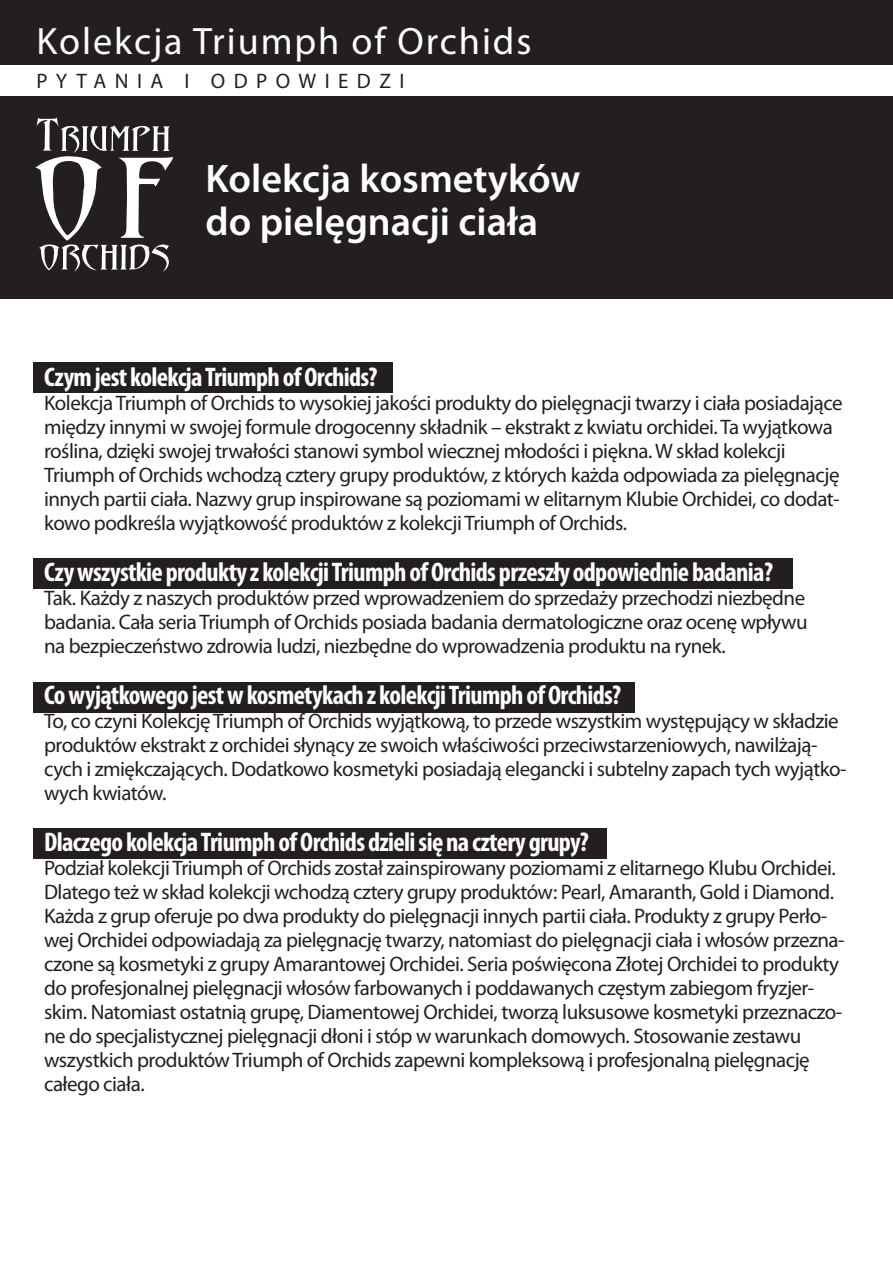
<style>
.page{position:relative;width:893px;height:1263px;background:#fff}
.page>*{position:absolute;margin:0;border:0;box-sizing:border-box;transform-origin:0 0}
.t1{font:600 40.05px/42.8px "Myriad Pro";color:#fff}
.t2{font:38.25px "Myriad Pro";letter-spacing:.05em;color:#fff}
.t3{font:700 condensed 27px "Myriad Pro";letter-spacing:-.025em;color:#fff}
.t4{font:21px/24px "Myriad Pro";letter-spacing:-.025em;color:#231f20}
.t5{font:21px "Myriad Pro";letter-spacing:.4em;color:#231f20}
</style>
<div class="page">
<div style="left:34px;top:682px;width:601px;height:30px;background:#231f20"></div>
<div style="left:34px;top:828px;width:573px;height:30px;background:#231f20"></div>
<div style="left:34px;top:558px;width:759px;height:30px;background:#231f20"></div>
<div style="left:34px;top:363px;width:359px;height:30px;background:#231f20"></div>
<div style="left:0;top:0;width:893px;height:299px;background:#231f20"></div>
<svg style="left:35px;top:117px;width:138px;height:155px"></svg>
<div style="left:0;top:65px;width:893px;height:30px;background:#fff"></div>
<h2 class="t2" style="left:37px;top:17px;width:496px">Kolekcja Triumph of Orchids</h2>
<p class="t5" style="left:37px;top:68px;width:369px">PYTANIA I ODPOWIEDZI</p>
<h1 class="t1" style="left:206px;top:156px;width:376px">Kolekcja kosmetyków do pielęgnacji ciała</h1>
<p class="t3" style="left:44px;top:360px;width:335px">Czym jest kolekcja Triumph of Orchids?</p>
<p class="t4" style="left:44px;top:391px;width:800px">Kolekcja Triumph of Orchids to wysokiej jakości produkty do pielęgnacji twarzy i ciała posiadające między innymi w swojej formule drogocenny składnik – ekstrakt z kwiatu orchidei. Ta wyjątkowa roślina, dzięki swojej trwałości stanowi symbol wiecznej młodości i piękna. W skład kolekcji Triumph of Orchids wchodzą cztery grupy produktów, z których każda odpowiada za pielęgnację innych partii ciała. Nazwy grup inspirowane są poziomami w elitarnym Klubie Orchidei, co dodat&shy;kowo podkreśla wyjątkowość produktów z kolekcji Triumph of Orchids.</p>
<p class="t3" style="left:44px;top:555px;width:730px">Czy wszystkie produkty z kolekcji Triumph of Orchids przeszły odpowiednie badania?</p>
<p class="t4" style="left:44px;top:586px;width:765px;text-align:justify">Tak. Każdy z naszych produktów przed wprowadzeniem do sprzedaży przechodzi niezbędne badania. Cała seria Triumph of Orchids posiada badania dermatologiczne oraz ocenę wpływu na bezpieczeństwo zdrowia ludzi, niezbędne do wprowadzenia produktu na rynek.</p>
<p class="t3" style="left:44px;top:678px;width:579px">Co wyjątkowego jest w kosmetykach z kolekcji Triumph of Orchids?</p>
<p class="t4" style="left:44px;top:709px;width:804px">To, co czyni Kolekcję Triumph of Orchids wyjątkową, to przede wszystkim występujący w składzie produktów ekstrakt z orchidei słynący ze swoich właściwości przeciwstarzeniowych, nawilżają&shy;cych i zmiękczających. Dodatkowo kosmetyki posiadają elegancki i subtelny zapach tych wyjątko&shy;wych kwiatów.</p>
<p class="t3" style="left:44px;top:825px;width:546px">Dlaczego kolekcja Triumph of Orchids dzieli się na cztery grupy?</p>
<p class="t4" style="left:44px;top:856px;width:802px">Podział kolekcji Triumph of Orchids został zainspirowany poziomami z elitarnego Klubu Orchidei.<br>Dlatego też w skład kolekcji wchodzą cztery grupy produktów: Pearl, Amaranth, Gold i Diamond.<br>Każda z grup oferuje po dwa produkty do pielęgnacji innych partii ciała. Produkty z grupy Perło&shy;wej Orchidei odpowiadają za pielęgnację twarzy, natomiast do pielęgnacji ciała i włosów przezna&shy;czone są kosmetyki z grupy Amarantowej Orchidei. Seria poświęcona Złotej Orchidei to produkty do profesjonalnej pielęgnacji włosów farbowanych i poddawanych częstym zabiegom fryzjer&shy;skim. Natomiast ostatnią grupę, Diamentowej Orchidei, tworzą luksusowe kosmetyki przeznaczo&shy;ne do specjalistycznej pielęgnacji dłoni i stóp w warunkach domowych. Stosowanie zestawu wszystkich produktów Triumph of Orchids zapewni kompleksową i profesjonalną pielęgnację całego ciała.</p>
</div>
